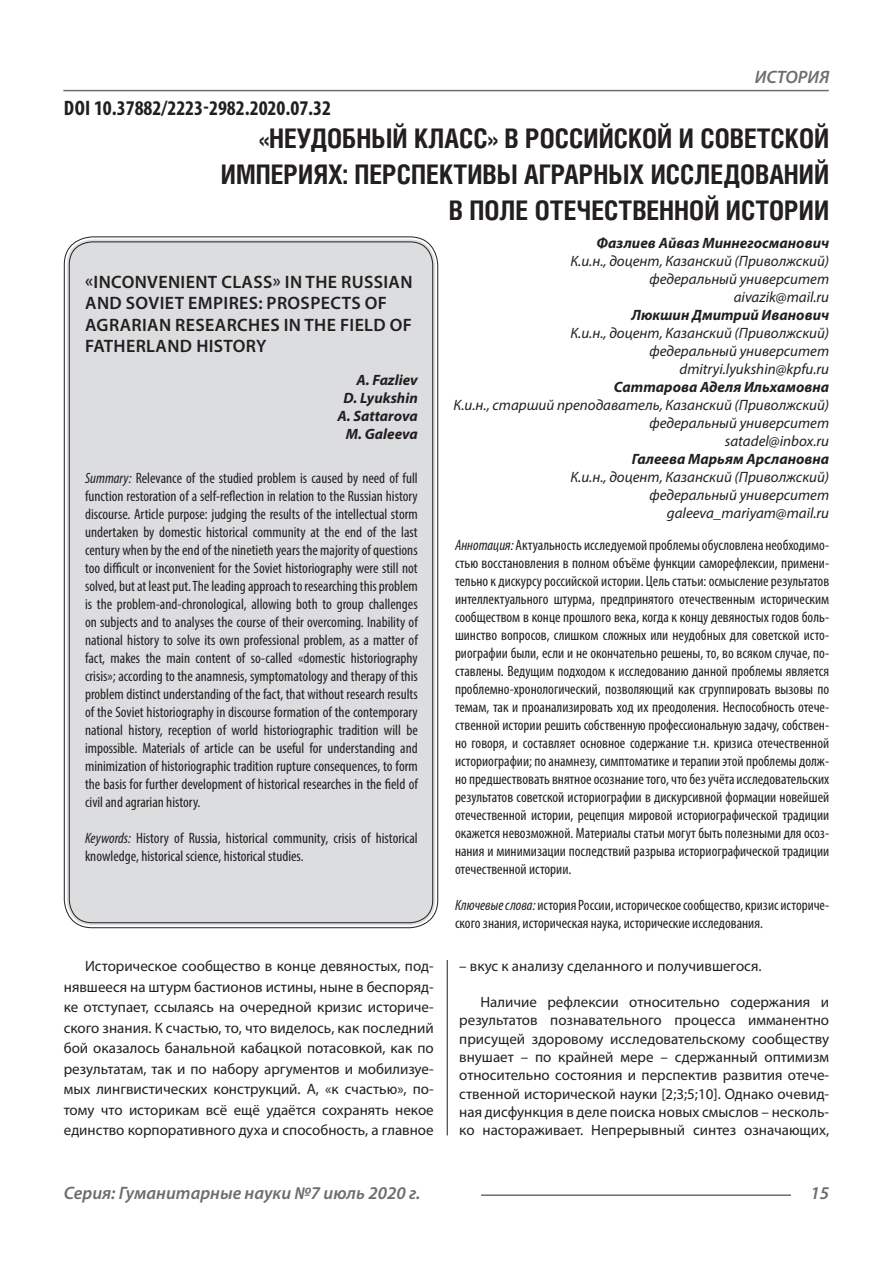
<style>
.page{position:relative;width:893px;height:1263px;background:#fff}
.page>*{position:absolute;margin:0;border:0;box-sizing:border-box;transform-origin:0 0}
.Статья_название{font:700 27px/36px "Helios Cond C";color:#231f20;text-align:right}
.ДОИ{font:700 condensed 21px "Myriad Pro";color:#231f20}
.Статья_название_англ{font:600 18px/21.6px "Myriad Pro";letter-spacing:.02em;color:#231f20}
.t1{font:italic 600 18px "Myriad Pro";color:#6c6d70}
.Статья_аннотация_тек{font:condensed 15px/18px "Myriad Pro";color:#231f20;text-align:justify}
.Статья_аннотация_анг{font:condensed 15px/18px "Myriad Pro";color:#231f20;text-align:justify}
.Статья_текст{font:15px/20.5px "Myriad Pro";color:#231f20;text-align:justify}
.Статья_автор_инфо{font:italic 15px/18px "Myriad Pro";color:#231f20;text-align:right}
.Статья_автор_инфо-2{font:italic 700 15px "Myriad Pro";color:#231f20}
.Статья_автор_англ{font:italic 700 15px "Myriad Pro";color:#231f20}
.s1{font-style:italic}
</style>
<div class="page">
<hr style="left:447px;top:128px;width:1px;height:1007px;background:#231f20">
<hr style="left:63px;top:90px;width:766px;height:1px;background:#6c6d70">
<hr style="left:481px;top:1194px;width:310px;height:2px;background:#6c6d70">
<div style="left:443px;top:127px;width:16px;height:833px;background:#fff"></div>
<div style="left:67px;top:239px;width:368px;height:686px;background:#dcdddf;border-radius:26px"></div>
<p class="t1" style="left:755px;top:66px;width:76px">ИСТОРИЯ</p>
<p class="Статья_название" style="left:221px;top:120px;width:610px">«НЕУДОБНЫЙ КЛАСС» В РОССИЙСКОЙ И СОВЕТСКОЙ<br>ИМПЕРИЯХ: ПЕРСПЕКТИВЫ АГРАРНЫХ ИССЛЕДОВАНИЙ<br>В ПОЛЕ ОТЕЧЕСТВЕННОЙ ИСТОРИИ</p>
<p class="Статья_автор_инфо-2" style="left:597px;top:233px;width:234px">Фазлиев Айваз Миннегосманович</p>
<p class="Статья_автор_инфо" style="left:570px;top:251px;width:260px">К.и.н., доцент, Казанский (Приволжский) федеральный университет</p>
<p class="Статья_автор_инфо" style="left:734px;top:287px;width:97px">aivazik@mail.ru</p>
<p class="Статья_автор_инфо-2" style="left:632px;top:305px;width:199px">Люкшин Дмитрий Иванович</p>
<p class="Статья_автор_инфо" style="left:570px;top:323px;width:260px">К.и.н., доцент, Казанский (Приволжский) федеральный университет</p>
<p class="Статья_автор_инфо" style="left:679px;top:359px;width:151px">dmitryi.lyukshin@kpfu.ru</p>
<p class="Статья_автор_инфо-2" style="left:614px;top:377px;width:217px">Саттарова Аделя Ильхамовна</p>
<p class="Статья_автор_инфо" style="left:454px;top:395px;width:377px">К.и.н., старший преподаватель, Казанский (Приволжский) федеральный университет</p>
<p class="Статья_автор_инфо" style="left:725px;top:431px;width:106px">satadel@inbox.ru</p>
<p class="Статья_автор_инфо-2" style="left:632px;top:449px;width:199px">Галеева Марьям Арслановна</p>
<p class="Статья_автор_инфо" style="left:570px;top:467px;width:260px">К.и.н., доцент, Казанский (Приволжский) федеральный университет</p>
<p class="Статья_автор_инфо" style="left:667px;top:503px;width:164px">galeeva_mariyam@mail.ru</p>
<p class="Статья_аннотация_тек" style="left:455px;top:536px;width:376px"><span class="s1">Аннотация:</span> Актуальность исследуемой проблемы обусловлена необходимо&shy;стью восстановления в полном объёме функции саморефлексии, примени&shy;тельно к дискурсу российской истории. Цель статьи: осмысление результатов интеллектуального штурма, предпринятого отечественным историческим сообществом в конце прошлого века, когда к концу девяностых годов боль&shy;шинство вопросов, слишком сложных или неудобных для советской исто&shy;риографии были, если и не окончательно решены, то, во всяком случае, по&shy;ставлены. Ведущим подходом к исследованию данной проблемы является проблемно-хронологический, позволяющий как сгруппировать вызовы по темам, так и проанализировать ход их преодоления. Неспособность отече&shy;ственной истории решить собственную профессиональную задачу, собствен&shy;но говоря, и составляет основное содержание т.н. кризиса отечественной историографии; по анамнезу, симптоматике и терапии этой проблемы долж&shy;но предшествовать внятное осознание того, что без учёта исследовательских результатов советской историографии в дискурсивной формации новейшей отечественной истории, рецепция мировой историографической традиции окажется невозможной. Материалы статьи могут быть полезными для осоз&shy;нания и минимизации последствий разрыва историографической традиции отечественной истории.</p>
<p class="Статья_аннотация_тек" style="left:455px;top:896px;width:376px"><span class="s1">Ключевые слова:</span> история России, историческое сообщество, кризис историче&shy;ского знания, историческая наука, исторические исследования.</p>
<p class="ДОИ" style="left:64px;top:94px;width:269px">DOI 10.37882/2223-2982.2020.07.32</p>
<p class="Статья_название_англ" style="left:85px;top:270px;width:329px">«INCONVENIENT CLASS» IN THE RUSSIAN<br>AND SOVIET EMPIRES: PROSPECTS OF<br>AGRARIAN RESEARCHES IN THE FIELD OF<br>FATHERLAND HISTORY</p>
<p class="Статья_автор_англ" style="left:357px;top:370px;width:63px">A. Fazliev</p>
<p class="Статья_автор_англ" style="left:344px;top:388px;width:76px">D. Lyukshin</p>
<p class="Статья_автор_англ" style="left:337px;top:406px;width:82px">A. Sattarova</p>
<p class="Статья_автор_англ" style="left:346px;top:424px;width:74px">M. Galeeva</p>
<p class="Статья_аннотация_анг" style="left:85px;top:468px;width:334px"><span class="s1">Summary:</span> Relevance of the studied problem is caused by need of full function restoration of a self-reflection in relation to the Russian history discourse. Article purpose: judging the results of the intellectual storm undertaken by domestic historical community at the end of the last century when by the end of the ninetieth years the majority of questions too difficult or inconvenient for the Soviet historiography were still not solved, but at least put. The leading approach to researching this problem is the problem-and-chronological, allowing both to group challenges on subjects and to analyses the course of their overcoming. Inability of national history to solve its own professional problem, as a matter of fact, makes the main content of so-called «domestic historiography crisis»; according to the anamnesis, symptomatology and therapy of this problem distinct understanding of the fact, that without research results of the Soviet historiography in discourse formation of the contemporary national history, reception of world historiographic tradition will be impossible. Materials of article can be useful for understanding and minimization of historiographic tradition rupture consequences, to form the basis for further development of historical researches in the field of civil and agrarian history.</p>
<p class="Статья_аннотация_анг" style="left:85px;top:828px;width:334px"><span class="s1">Keywords:</span> History of Russia, historical community, crisis of historical knowledge, historical science, historical studies.</p>
<p class="Статья_текст" style="left:64px;top:956px;width:371px;text-indent:21px">Историческое сообщество в конце девяностых, под&shy;нявшееся на штурм бастионов истины, ныне в беспоряд&shy;ке отступает, ссылаясь на очередной кризис историче&shy;ского знания. К счастью, то, что виделось, как последний бой оказалось банальной кабацкой потасовкой, как по результатам, так и по набору аргументов и мобилизуе&shy;мых лингвистических конструкций. А, «к счастью», по&shy;тому что историкам всё ещё удаётся сохранять некое единство корпоративного духа и способность, а главное</p>
<p class="Статья_текст" style="left:459px;top:956px;width:304px">– вкус к анализу сделанного и получившегося.</p>
<p class="Статья_текст" style="left:459px;top:992px;width:371px;line-height:18.3px;text-indent:21px">Наличие рефлексии относительно содержания и результатов познавательного процесса имманентно присущей здоровому исследовательскому сообществу внушает – по крайней мере – сдержанный оптимизм относительно состояния и перспектив развития отече&shy;ственной исторической науки [2;3;5;10]. Однако очевид&shy;ная дисфункция в деле поиска новых смыслов – несколь&shy;ко настораживает. Непрерывный синтез означающих,</p>
<p class="t1" style="left:64px;top:1182px;width:358px">Серия: Гуманитарные науки №7 июль 2020 г.</p>
<p class="t1" style="left:810px;top:1182px;width:20px">15</p>
</div>
